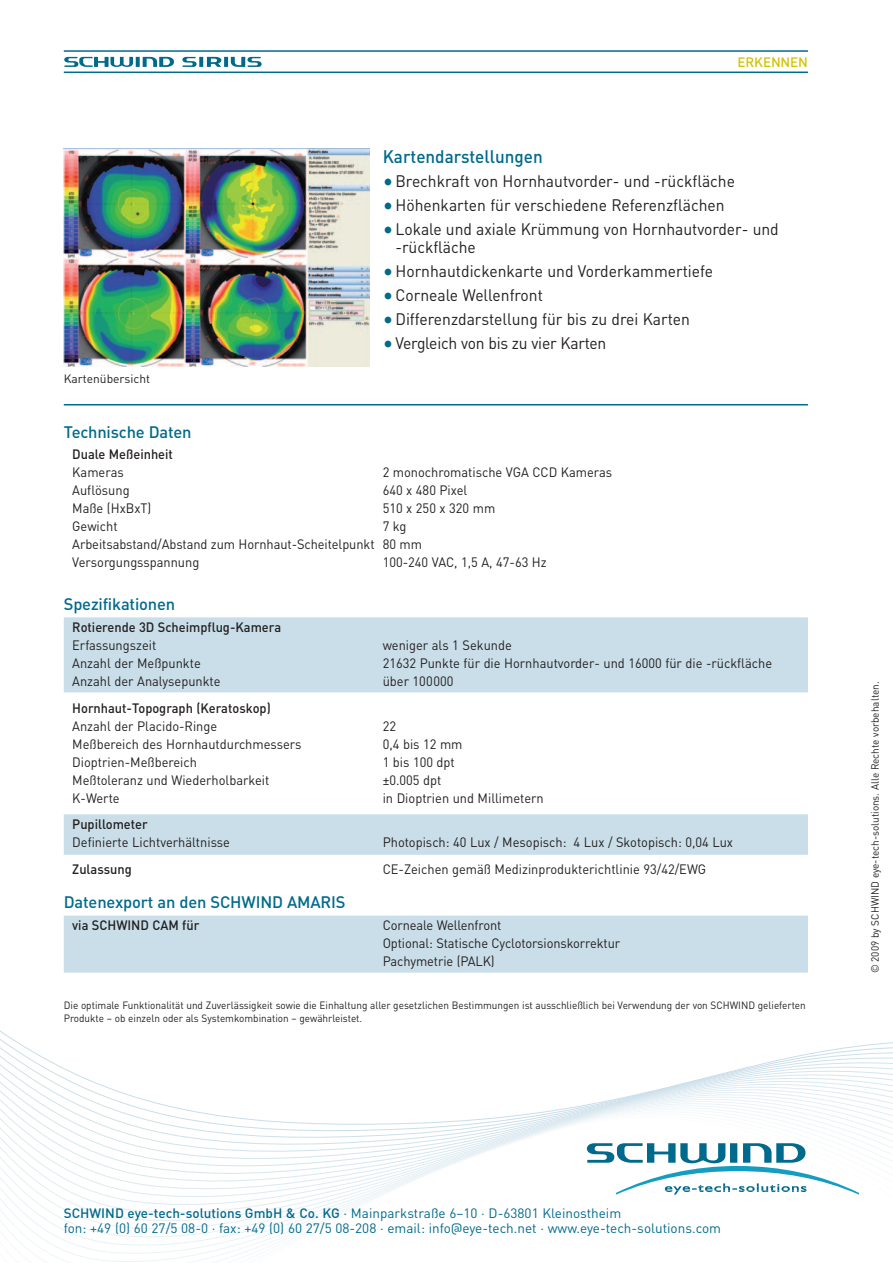
<style>
.page{position:relative;width:893px;height:1263px;background:#fff}
.page>*{position:absolute;margin:0;border:0;box-sizing:border-box;transform-origin:0 0}
.t1{font:500 18px "DIN Schwind";color:#006a8d;scale:.95 1}
.t2{font:16.5px/18px "DIN Schwind";color:#231f20;scale:.95 1}
.t3{font:500 16.5px "DIN Schwind";letter-spacing:-.01em;color:#006a8d}
.t4{font:13.5px/18px "DIN Schwind";color:#231f20;scale:.95 1}
.t5{font:13.5px/15px "DIN Schwind";color:#006a8d}
.t6{font:500 13.5px "DIN Schwind";color:#231f20;scale:.95 1}
.t7{font:500 13.5px "DIN Schwind";letter-spacing:-.01em;color:#d3c20a}
.t8{font:12px "DIN Schwind";color:#231f20}
.t9{font:10.5px/13.5px "DIN Schwind";color:#231f20;scale:.95 1}
.s1{font-size:21px;color:#006a8d}
.s2{font-weight:500}
</style>
<div class="page">
<div style="left:64px;top:916px;width:744px;height:57px;background:#c9dee9"></div>
<div style="left:64px;top:814px;width:744px;height:41px;background:#c9dee9"></div>
<div style="left:64px;top:617px;width:744px;height:75px;background:#c9dee9"></div>
<svg style="left:0;top:1030px;width:893px;height:233px"></svg>
<svg style="left:587px;top:1143px;width:272px;height:51px"></svg>
<hr style="left:64px;top:404px;width:744px;height:1px;background:#006a8d">
<hr style="left:64px;top:50px;width:744px;height:2px;background:#006a8d">
<hr style="left:64px;top:72px;width:744px;height:1px;background:#006a8d">
<svg style="left:64px;top:57px;width:69px;height:10px"></svg>
<svg style="left:136px;top:57px;width:4px;height:10px"></svg>
<svg style="left:143px;top:57px;width:31px;height:10px"></svg>
<svg style="left:182px;top:57px;width:15px;height:10px"></svg>
<svg style="left:199px;top:57px;width:4px;height:10px"></svg>
<svg style="left:207px;top:57px;width:14px;height:10px"></svg>
<svg style="left:224px;top:57px;width:4px;height:10px"></svg>
<svg style="left:231px;top:57px;width:31px;height:10px"></svg>
<img style="left:64px;top:149px;width:306px;height:218px">
<p class="t7" style="left:738px;top:57px;width:72px">ERKENNEN</p>
<p class="t8" style="left:64px;top:374px;width:88px">Kartenübersicht</p>
<p class="t3" style="left:64px;top:426px;width:129px">Technische Daten</p>
<h1 class="t1" style="left:383px;top:150px;width:170px">Kartendarstellungen</h1>
<p class="t2" style="left:383px;top:174px;width:372px"><span class="s1">•</span>Brechkraft von Hornhautvorder- und -rückfläche</p>
<p class="t2" style="left:383px;top:198px;width:361px"><span class="s1">•</span>Höhenkarten für verschiedene Referenzflächen</p>
<p class="t2" style="left:395px;top:222px;width:405px;text-indent:-13px"><span class="s1">•</span>Lokale und axiale Krümmung von Hornhautvorder- und -rückfläche</p>
<p class="t2" style="left:383px;top:264px;width:349px"><span class="s1">•</span>Hornhautdickenkarte und Vorderkammertiefe</p>
<p class="t2" style="left:383px;top:288px;width:170px"><span class="s1">•</span>Corneale Wellenfront</p>
<p class="t2" style="left:383px;top:312px;width:325px"><span class="s1">•</span>Differenzdarstellung für bis zu drei Karten</p>
<p class="t2" style="left:383px;top:336px;width:237px"><span class="s1">•</span> Vergleich von bis zu vier Karten</p>
<p class="t6" style="left:72px;top:449px;width:107px">Duale Meßeinheit</p>
<p class="t4" style="left:72px;top:465px;width:56px">Kameras</p>
<p class="t4" style="left:383px;top:465px;width:243px">2 monochromatische VGA CCD Kameras</p>
<p class="t4" style="left:72px;top:483px;width:62px">Auflösung</p>
<p class="t4" style="left:383px;top:483px;width:91px">640 x 480 Pixel</p>
<p class="t4" style="left:72px;top:501px;width:85px">Maße (HxBxT)</p>
<p class="t4" style="left:383px;top:501px;width:120px">510 x 250 x 320 mm</p>
<p class="t4" style="left:72px;top:519px;width:49px">Gewicht</p>
<p class="t4" style="left:72px;top:519px;width:370px;text-indent:310px">7 kg<br>Arbeitsabstand/Abstand zum Hornhaut-Scheitelpunkt 80 mm<br>Versorgungsspannung</p>
<p class="t4" style="left:383px;top:555px;width:174px">100-240 VAC, 1,5 A, 47-63 Hz</p>
<p class="t3" style="left:64px;top:598px;width:113px">Spezifikationen</p>
<p class="t6" style="left:72px;top:623px;width:221px">Rotierende 3D Scheimpflug-Kamera</p>
<p class="t4" style="left:72px;top:638px;width:90px">Erfassungszeit</p>
<p class="t4" style="left:383px;top:638px;width:137px">weniger als 1 Sekunde</p>
<p class="t4" style="left:72px;top:656px;width:137px">Anzahl der Meßpunkte</p>
<p class="t4" style="left:383px;top:656px;width:411px">21632 Punkte für die Hornhautvorder- und 16000 für die -rückfläche</p>
<p class="t4" style="left:72px;top:674px;width:158px">Anzahl der Analysepunkte</p>
<p class="t4" style="left:383px;top:674px;width:76px">über 100000</p>
<p class="t6" style="left:72px;top:703px;width:210px">Hornhaut-Topograph (Keratoskop)</p>
<p class="t4" style="left:72px;top:718px;width:154px">Anzahl der Placido-Ringe</p>
<p class="t4" style="left:383px;top:718px;width:16px">22</p>
<p class="t4" style="left:72px;top:736px;width:243px">Meßbereich des Hornhautdurchmessers</p>
<p class="t4" style="left:383px;top:736px;width:86px">0,4 bis 12 mm</p>
<p class="t4" style="left:72px;top:754px;width:133px">Dioptrien-Meßbereich</p>
<p class="t4" style="left:383px;top:754px;width:77px">1 bis 100 dpt</p>
<p class="t4" style="left:72px;top:772px;width:209px">Meßtoleranz und Wiederholbarkeit</p>
<p class="t4" style="left:383px;top:772px;width:63px">±0.005 dpt</p>
<p class="t4" style="left:72px;top:790px;width:51px">K-Werte</p>
<p class="t4" style="left:383px;top:790px;width:171px">in Dioptrien und Millimetern</p>
<p class="t6" style="left:72px;top:820px;width:81px">Pupillometer</p>
<p class="t4" style="left:72px;top:835px;width:168px">Definierte Lichtverhältnisse</p>
<p class="t4" style="left:383px;top:835px;width:370px">Photopisch: 40 Lux / Mesopisch: 4 Lux / Skotopisch: 0,04 Lux</p>
<p class="t6" style="left:72px;top:864px;width:64px">Zulassung</p>
<p class="t4" style="left:383px;top:861px;width:342px">CE-Zeichen gemäß Medizinprodukterichtlinie 93/42/EWG</p>
<p class="t3" style="left:64px;top:896px;width:283px">Datenexport an den SCHWIND AMARIS</p>
<p class="t6" style="left:72px;top:920px;width:135px">via SCHWIND CAM für</p>
<p class="t4" style="left:383px;top:918px;width:252px">Corneale Wellenfront<br>Optional: Statische Cyclotorsionskorrektur<br>Pachymetrie (PALK)</p>
<p class="t9" style="left:64px;top:1000px;width:783px">Die optimale Funktionalität und Zuverlässigkeit sowie die Einhaltung aller gesetzlichen Bestimmungen ist ausschließlich bei Verwendung der von SCHWIND gelieferten<br>Produkte – ob einzeln oder als Systemkombination – gewährleistet.</p>
<p class="t9" style="left:870px;top:973px;width:309px;rotate:-90deg">© 2009 by SCHWIND eye-tech-solutions. Alle Rechte vorbehalten.</p>
<p class="t5" style="left:64px;top:1207px;width:659px"><span class="s2">SCHWIND eye-tech-solutions GmbH &amp; Co. KG</span> · Mainparkstraße 6–10 · D-63801 Kleinostheim<br>fon: +49 (0) 60 27/5 08-0 · fax: +49 (0) 60 27/5 08-208 · email: info@eye-tech.net · www.eye-tech-solutions.com</p>
</div>
